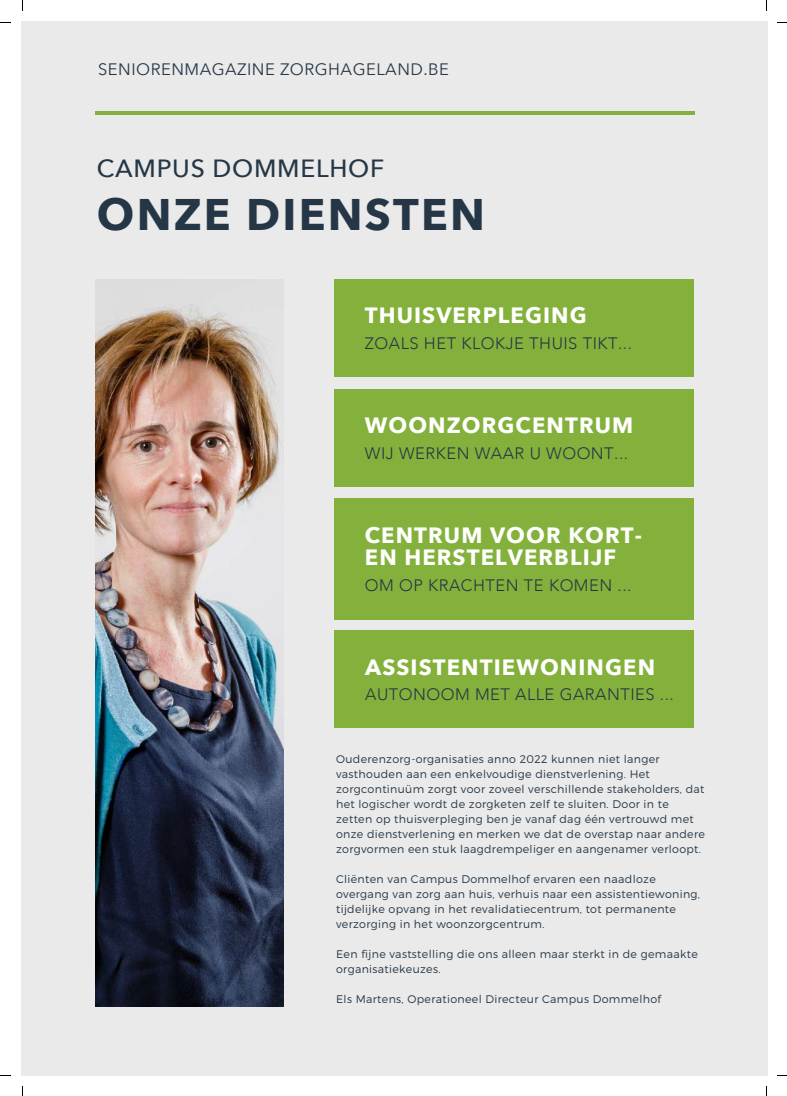
<style>
.page{position:relative;width:787px;height:1096px;background:#fff}
.page>*{position:absolute;margin:0;border:0;box-sizing:border-box;transform-origin:0 0}
.t1{font:700 44.12px "Avenir Next";letter-spacing:.05em;color:#253746}
.t2{font:500 24.88px "Avenir Next";letter-spacing:.03em;color:#253746}
.t3{font:700 22.12px/22.5px "Avenir Next";letter-spacing:.05em;color:#fff}
.t4{font:300 16.5px "Avenir";letter-spacing:.03em;color:#253746}
.t5{font:16.5px "Avenir Next";letter-spacing:.03em;color:#253746}
.t6{font:300 11px/15px "Montserrat";letter-spacing:.03em;color:#253746}
</style>
<div class="page">
<div style="left:22px;top:22px;width:745px;height:1054px;background:#eaeaea"></div>
<hr style="left:95px;top:112px;width:600px;height:3px;background:#83b13b">
<div style="left:335px;top:279px;width:359px;height:98px;background:#83b13b"></div>
<div style="left:335px;top:630px;width:359px;height:97px;background:#83b13b"></div>
<div style="left:335px;top:389px;width:359px;height:97px;background:#83b13b"></div>
<div style="left:335px;top:498px;width:359px;height:121px;background:#83b13b"></div>
<img style="left:95px;top:279px;width:189px;height:727px">
<h3 class="t5" style="left:98px;top:59px;width:352px">SENIORENMAGAZINE ZORGHAGELAND.BE</h3>
<h2 class="t2" style="left:97px;top:152px;width:289px">CAMPUS DOMMELHOF</h2>
<h1 class="t1" style="left:97px;top:186px;width:389px">ONZE DIENSTEN</h1>
<h3 class="t3" style="left:365px;top:305px;width:223px">THUISVERPLEGING</h3>
<h3 class="t4" style="left:365px;top:332px;width:269px">ZOALS HET KLOKJE THUIS TIKT...</h3>
<h3 class="t3" style="left:365px;top:415px;width:270px">WOONZORGCENTRUM</h3>
<h3 class="t4" style="left:365px;top:442px;width:265px">WIJ WERKEN WAAR U WOONT...</h3>
<h3 class="t3" style="left:365px;top:524px;width:279px">CENTRUM VOOR KORT-<br>EN HERSTELVERBLIJF</h3>
<h3 class="t4" style="left:365px;top:575px;width:268px">OM OP KRACHTEN TE KOMEN ...</h3>
<h3 class="t3" style="left:365px;top:656px;width:291px">ASSISTENTIEWONINGEN</h3>
<h3 class="t4" style="left:365px;top:683px;width:310px">AUTONOOM MET ALLE GARANTIES ...</h3>
<p class="t6" style="left:336px;top:751px;width:370px">Ouderenzorg-organisaties anno 2022 kunnen niet langer vasthouden aan een enkelvoudige dienstverlening. Het zorgcontinuüm zorgt voor zoveel verschillende stakeholders, dat het logischer wordt de zorgketen zelf te sluiten. Door in te zetten op thuisverpleging ben je vanaf dag één vertrouwd met onze dienstverlening en merken we dat de overstap naar andere zorgvormen een stuk laagdrempeliger en aangenamer verloopt.</p>
<p class="t6" style="left:336px;top:871px;width:366px">Cliënten van Campus Dommelhof ervaren een naadloze overgang van zorg aan huis, verhuis naar een assistentiewoning, tijdelijke opvang in het revalidatiecentrum, tot permanente verzorging in het woonzorgcentrum.</p>
<p class="t6" style="left:336px;top:946px;width:363px">Een fijne vaststelling die ons alleen maar sterkt in de gemaakte organisatiekeuzes.</p>
<p class="t6" style="left:336px;top:991px;width:326px">Els Martens, Operationeel Directeur Campus Dommelhof</p>
</div>
